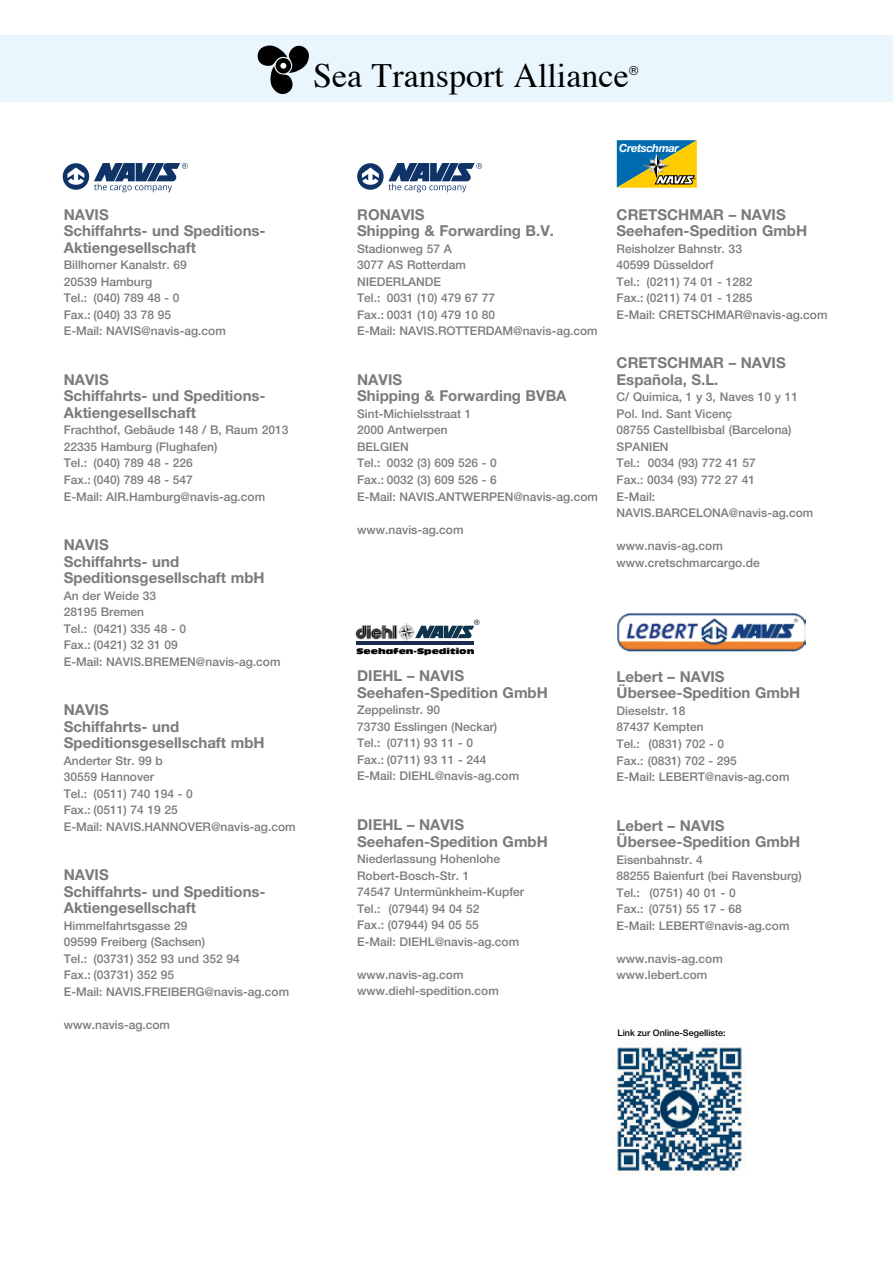
<style>
.page{position:relative;width:893px;height:1263px;background:#fff}
.page>*{position:absolute;margin:0;border:0;box-sizing:border-box;transform-origin:0 0}
.t1{font:34.05px "Times";color:#000}
.t2{font:700 15px/16.5px "Helvetica Neue LT";color:#7b7b7a}
.t3{font:12.6px "Helvetica";color:#000}
.t4{font:500 12px/16.5px "Helvetica Neue LT";color:#7b7b7a}
.t5{font:italic 700 11.25px "Helvetica Neue LT";letter-spacing:-.035em;color:#fff}
.t6{font:500 9px "Helvetica Neue LT";color:#000}
.t7{font:7.8px "Antique Olive Nord";color:#000}
.t8{font:7.5px "Helvetica";color:#000}
.t9{font:4.05px "Helvetica";color:#1b2a4d}
</style>
<div class="page">
<div style="left:0;top:36px;width:893px;height:66px;background:#eaf6fe"></div>
<svg style="left:257px;top:45px;width:52px;height:49px"></svg>
<svg style="left:617px;top:140px;width:80px;height:48px;background:#769567"></svg>
<img style="left:617px;top:613px;width:189px;height:39px">
<img style="left:355px;top:623px;width:60px;height:19px">
<svg style="left:415px;top:626px;width:59px;height:12px"></svg>
<hr style="left:357px;top:641px;width:117px;height:4px;background:#1b2a4d">
<img style="left:613px;top:1042px;width:133px;height:134px">
<svg style="left:63px;top:163px;width:125px;height:29px"></svg>
<svg style="left:357px;top:163px;width:125px;height:29px"></svg>
<h1 class="t1" style="left:313px;top:44px;width:317px">Sea Transport Alliance</h1>
<p class="t3" style="left:629px;top:60px;width:11px">®</p>
<p class="t2" style="left:64px;top:206px;width:203px">NAVIS<br>Schiffahrts- und Speditions-<br>Aktiengesellschaft</p>
<p class="t4" style="left:64px;top:257px;width:163px">Billhorner Kanalstr. 69<br>20539 Hamburg<br>Tel.: (040) 789 48 - 0<br>Fax.: (040) 33 78 95<br>E-Mail: NAVIS@navis-ag.com</p>
<p class="t2" style="left:64px;top:371px;width:203px">NAVIS<br>Schiffahrts- und Speditions-<br>Aktiengesellschaft</p>
<p class="t4" style="left:64px;top:422px;width:226px">Frachthof, Gebäude 148 / B, Raum 2013<br>22335 Hamburg (Flughafen)<br>Tel.: (040) 789 48 - 226<br>Fax.: (040) 789 48 - 547<br>E-Mail: AIR.Hamburg@navis-ag.com</p>
<p class="t2" style="left:64px;top:536px;width:202px">NAVIS<br>Schiffahrts- und<br>Speditionsgesellschaft mbH</p>
<p class="t4" style="left:64px;top:587px;width:218px">An der Weide 33<br>28195 Bremen<br>Tel.: (0421) 335 48 - 0<br>Fax.: (0421) 32 31 09<br>E-Mail: NAVIS.BREMEN@navis-ag.com</p>
<p class="t2" style="left:64px;top:701px;width:202px">NAVIS<br>Schiffahrts- und<br>Speditionsgesellschaft mbH</p>
<p class="t4" style="left:64px;top:752px;width:233px">Anderter Str. 99 b<br>30559 Hannover<br>Tel.: (0511) 740 194 - 0<br>Fax.: (0511) 74 19 25<br>E-Mail: NAVIS.HANNOVER@navis-ag.com</p>
<p class="t2" style="left:64px;top:866px;width:203px">NAVIS<br>Schiffahrts- und Speditions-<br>Aktiengesellschaft</p>
<p class="t4" style="left:64px;top:917px;width:227px">Himmelfahrtsgasse 29<br>09599 Freiberg (Sachsen)<br>Tel.: (03731) 352 93 und 352 94<br>Fax.: (03731) 352 95<br>E-Mail: NAVIS.FREIBERG@navis-ag.com</p>
<p class="t4" style="left:64px;top:1016px;width:108px">www.navis-ag.com</p>
<p class="t2" style="left:357px;top:206px;width:198px">RONAVIS<br>Shipping &amp; Forwarding B.V.</p>
<p class="t4" style="left:357px;top:240px;width:242px">Stadionweg 57 A<br>3077 AS Rotterdam<br>NIEDERLANDE<br>Tel.: 0031 (10) 479 67 77<br>Fax.: 0031 (10) 479 10 80<br>E-Mail: NAVIS.ROTTERDAM@navis-ag.com</p>
<p class="t2" style="left:357px;top:371px;width:211px">NAVIS<br>Shipping &amp; Forwarding BVBA</p>
<p class="t4" style="left:357px;top:405px;width:242px">Sint-Michielsstraat 1<br>2000 Antwerpen<br>BELGIEN<br>Tel.: 0032 (3) 609 526 - 0<br>Fax.: 0032 (3) 609 526 - 6<br>E-Mail: NAVIS.ANTWERPEN@navis-ag.com</p>
<p class="t4" style="left:357px;top:521px;width:108px">www.navis-ag.com</p>
<p class="t5" style="left:619px;top:141px;width:61px">Cretschmar</p>
<p class="t9" style="left:693px;top:175px;width:5px">®</p>
<p class="t2" style="left:617px;top:206px;width:192px">CRETSCHMAR – NAVIS<br>Seehafen-Spedition GmbH</p>
<p class="t4" style="left:617px;top:240px;width:212px">Reisholzer Bahnstr. 33<br>40599 Düsseldorf<br>Tel.: (0211) 74 01 - 1282<br>Fax.: (0211) 74 01 - 1285<br>E-Mail: CRETSCHMAR@navis-ag.com</p>
<p class="t2" style="left:617px;top:355px;width:171px">CRETSCHMAR – NAVIS<br>Española, S.L.</p>
<p class="t4" style="left:617px;top:389px;width:198px">C/ Quimica, 1 y 3, Naves 10 y 11<br>Pol. Ind. Sant Vicenç<br>08755 Castellbisbal (Barcelona)<br>SPANIEN<br>Tel.: 0034 (93) 772 41 57<br>Fax.: 0034 (93) 772 27 41<br>E-Mail:<br>NAVIS.BARCELONA@navis-ag.com</p>
<p class="t4" style="left:617px;top:537px;width:145px">www.navis-ag.com www.cretschmarcargo.de</p>
<p class="t8" style="left:474px;top:616px;width:7px">®</p>
<p class="t7" style="left:357px;top:646px;width:119px">Seehafen-Spedition</p>
<p class="t2" style="left:357px;top:667px;width:192px">DIEHL – NAVIS<br>Seehafen-Spedition GmbH</p>
<p class="t4" style="left:357px;top:702px;width:163px">Zeppelinstr. 90<br>73730 Esslingen (Neckar)<br>Tel.: (0711) 93 11 - 0<br>Fax.: (0711) 93 11 - 244<br>E-Mail: DIEHL@navis-ag.com</p>
<p class="t2" style="left:357px;top:816px;width:192px">DIEHL – NAVIS<br>Seehafen-Spedition GmbH</p>
<p class="t4" style="left:357px;top:850px;width:168px">Niederlassung Hohenlohe<br>Robert-Bosch-Str. 1<br>74547 Untermünkheim-Kupfer<br>Tel.: (07944) 94 04 52<br>Fax.: (07944) 94 05 55<br>E-Mail: DIEHL@navis-ag.com</p>
<p class="t4" style="left:357px;top:966px;width:143px">www.navis-ag.com www.diehl-spedition.com</p>
<p class="t2" style="left:617px;top:668px;width:185px">Lebert – NAVIS<br>Übersee-Spedition GmbH</p>
<p class="t4" style="left:617px;top:702px;width:174px">Dieselstr. 18<br>87437 Kempten<br>Tel.: (0831) 702 - 0<br>Fax.: (0831) 702 - 295<br>E-Mail: LEBERT@navis-ag.com</p>
<p class="t2" style="left:617px;top:816px;width:185px">Lebert – NAVIS<br>Übersee-Spedition GmbH</p>
<p class="t4" style="left:617px;top:851px;width:187px">Eisenbahnstr. 4<br>88255 Baienfurt (bei Ravensburg)<br>Tel.: (0751) 40 01 - 0<br>Fax.: (0751) 55 17 - 68<br>E-Mail: LEBERT@navis-ag.com</p>
<p class="t4" style="left:617px;top:950px;width:108px">www.navis-ag.com www.lebert.com</p>
<p class="t6" style="left:618px;top:1027px;width:110px">Link zur Online-Segelliste:</p>
</div>
